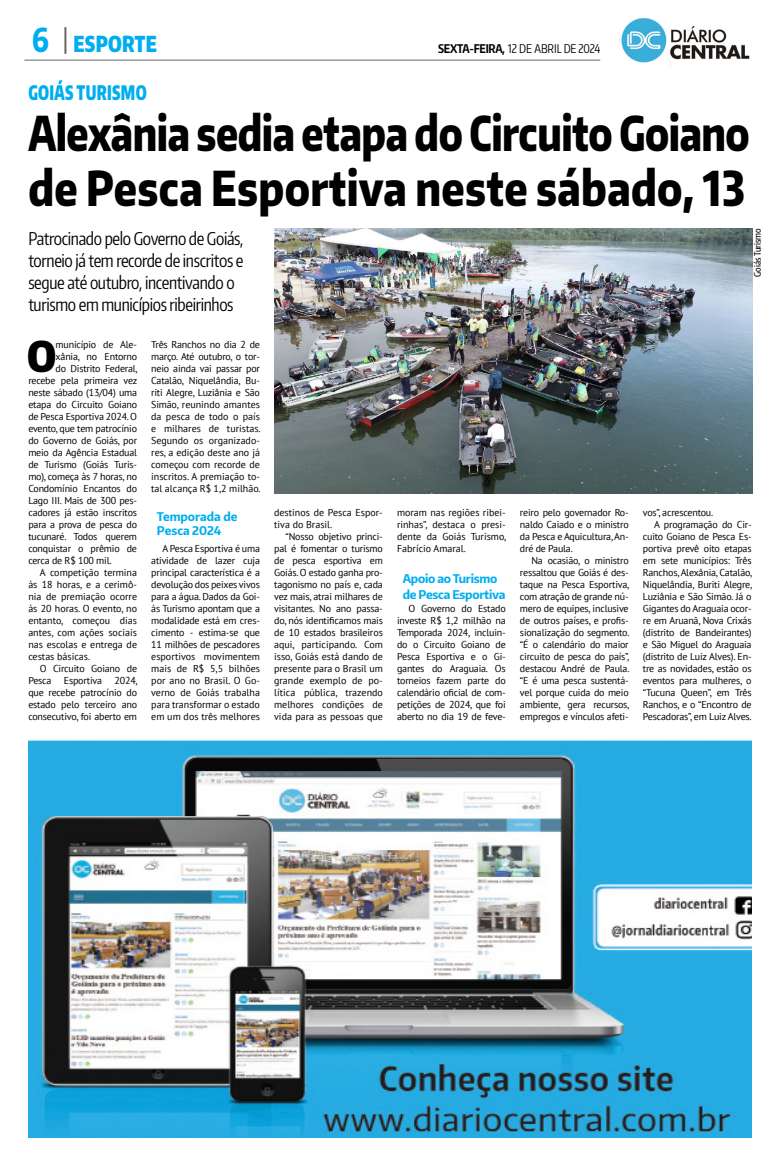
<style>
.page{position:relative;width:780px;height:1163px;background:#fff}
.page>*{position:absolute;margin:0;border:0;box-sizing:border-box;transform-origin:0 0}
.t1{font:800 48px/55px "Encode Sans Narrow";letter-spacing:-.015em;color:#000;scale:.81 1}
.t2{font:900 42.4px "Encode Sans Compressed";color:#000}
.t3{font:900 22px "Encode Sans Compressed";letter-spacing:.01em;color:#00aeef;scale:.91 1}
.t4{font:900 20px "Encode Sans Compressed";letter-spacing:.02em;color:#00aeef;scale:.8 1}
.t5{font:17.5px/22px "Encode Sans Compressed";letter-spacing:-.02em;color:#000}
.t6{font:700 12px/16.4px "Encode Sans Narrow";letter-spacing:-.02em;color:#00aeef}
.t7{font:12px "Encode Sans Compressed";color:#000}
.t8{font:700 12px/14.4px "Encode Sans Narrow";color:#00aeef}
.t9{font:10px/12px "PT Sans";letter-spacing:-.02em;color:#000;text-align:justify}
.t10{font:10px "PT Sans";color:#000}
.t11{font:500 9px "Encode Sans Compressed";color:#000}
.s1{font-weight:800;font-size:33px}
.s2{font-weight:700}
</style>
<div class="page">
<img style="left:670px;top:26px;width:80px;height:34px">
<img style="left:619px;top:18px;width:48px;height:45px">
<hr style="left:24px;top:60px;width:576px;height:1px;background:#000">
<hr style="left:64px;top:27px;width:2px;height:27px;background:#000">
<img style="left:28px;top:740px;width:723px;height:397px">
<img style="left:274px;top:228px;width:478px;height:265px">
<p class="t3" style="left:32px;top:30px;width:139px"><span class="s1">6</span> ESPORTE</p>
<p class="t7" style="left:438px;top:41px;width:164px"><span class="s2">SEXTA-FEIRA,</span> 12 de abril DE 2024</p>
<p class="t4" style="left:28px;top:79px;width:149px">GOIÁS TURISMO</p>
<p class="t1" style="left:28px;top:104px;width:892px">Alexânia sedia etapa do Circuito Goiano de Pesca Esportiva neste sábado, 13</p>
<p class="t5" style="left:28px;top:227px;width:217px">Patrocinado pelo Governo de Goiás, torneio já tem recorde de inscritos e segue até outubro, incentivando o turismo em municípios ribeirinhos</p>
<p class="t11" style="left:751px;top:276px;width:50px;rotate:-90deg">Goiás Turismo</p>
<p class="t2" style="left:27px;top:328px;width:28px">O</p>
<p class="t9" style="left:56px;top:338px;width:83px">município de Ale-</p>
<p class="t9" style="left:56px;top:350px;width:83px">xânia, no Entorno</p>
<p class="t9" style="left:56px;top:362px;width:84px">do Distrito Federal,</p>
<p class="t9" style="left:28px;top:374px;width:110px">recebe pela primeira vez</p>
<p class="t9" style="left:28px;top:386px;width:110px">neste sábado (13/04) uma</p>
<p class="t9" style="left:28px;top:398px;width:110px">etapa do Circuito Goiano</p>
<p class="t9" style="left:28px;top:410px;width:110px">de Pesca Esportiva 2024. O</p>
<p class="t9" style="left:28px;top:422px;width:110px">evento, que tem patrocínio</p>
<p class="t9" style="left:28px;top:434px;width:110px">do Governo de Goiás, por</p>
<p class="t9" style="left:28px;top:446px;width:110px">meio da Agência Estadual</p>
<p class="t9" style="left:28px;top:458px;width:110px">de Turismo (Goiás Turis-</p>
<p class="t9" style="left:28px;top:470px;width:110px">mo), começa às 7 horas, no</p>
<p class="t9" style="left:28px;top:482px;width:110px">Condomínio Encantos do</p>
<p class="t9" style="left:28px;top:494px;width:110px">Lago III. Mais de 300 pes-</p>
<p class="t9" style="left:28px;top:506px;width:110px">cadores já estão inscritos</p>
<p class="t9" style="left:28px;top:518px;width:110px">para a prova de pesca do</p>
<p class="t9" style="left:28px;top:530px;width:110px">tucunaré. Todos querem</p>
<p class="t9" style="left:28px;top:542px;width:110px">conquistar o prêmio de</p>
<p class="t9" style="left:28px;top:554px;width:85px">cerca de R$ 100 mil.</p>
<p class="t10" style="left:40px;top:566px;width:99px">A competição termina</p>
<p class="t10" style="left:28px;top:578px;width:110px">às 18 horas, e a cerimô-</p>
<p class="t10" style="left:28px;top:590px;width:110px">nia de premiação ocorre</p>
<p class="t10" style="left:28px;top:602px;width:110px">às 20 horas. O evento, no</p>
<p class="t10" style="left:28px;top:614px;width:110px">entanto, começou dias</p>
<p class="t10" style="left:28px;top:626px;width:110px">antes, com ações sociais</p>
<p class="t10" style="left:28px;top:638px;width:110px">nas escolas e entrega de</p>
<p class="t10" style="left:28px;top:650px;width:63px">cestas básicas.</p>
<p class="t9" style="left:40px;top:662px;width:99px">O Circuito Goiano de</p>
<p class="t9" style="left:28px;top:674px;width:111px">Pesca Esportiva 2024,</p>
<p class="t9" style="left:28px;top:686px;width:110px">que recebe patrocínio do</p>
<p class="t9" style="left:28px;top:698px;width:110px">estado pelo terceiro ano</p>
<p class="t9" style="left:28px;top:710px;width:110px">consecutivo, foi aberto em</p>
<p class="t9" style="left:151px;top:338px;width:111px">Três Ranchos no dia 2 de março. Até outubro, o tor&shy;neio ainda vai passar por Catalão, Niquelândia, Bu&shy;riti Alegre, Luziânia e São Simão, reunindo amantes da pesca de todo o país e milhares de turistas.<br>Segundo os organizado&shy;res, a edição deste ano já começou com recorde de inscritos. A premiação to&shy;tal alcança R$ 1,2 milhão.</p>
<p class="t8" style="left:157px;top:508px;width:82px">Temporada de<br>Pesca 2024</p>
<p class="t9" style="left:151px;top:542px;width:110px;text-indent:11px">A Pesca Esportiva é uma atividade de lazer cuja principal característica é a devolução dos peixes vivos para a água. Dados da Goi&shy;ás Turismo apontam que a modalidade está em cres&shy;cimento - estima-se que 11 milhões de pescadores esportivos movimentem mais de R$ 5,5 bilhões por ano no Brasil. O Go&shy;verno de Goiás trabalha para transformar o estado em um dos três melhores</p>
<p class="t10" style="left:274px;top:506px;width:110px">destinos de Pesca Espor-</p>
<p class="t10" style="left:274px;top:518px;width:60px">tiva do Brasil.</p>
<p class="t9" style="left:285px;top:530px;width:99px">“Nosso objetivo princi-</p>
<p class="t9" style="left:274px;top:542px;width:110px">pal é fomentar o turismo</p>
<p class="t9" style="left:274px;top:554px;width:110px">de pesca esportiva em</p>
<p class="t9" style="left:274px;top:566px;width:110px">Goiás. O estado ganha pro-</p>
<p class="t9" style="left:274px;top:578px;width:110px">tagonismo no país e, cada</p>
<p class="t9" style="left:274px;top:590px;width:110px">vez mais, atrai milhares de</p>
<p class="t9" style="left:274px;top:602px;width:110px">visitantes. No ano passa-</p>
<p class="t9" style="left:274px;top:614px;width:110px">do, nós identificamos mais</p>
<p class="t9" style="left:274px;top:626px;width:110px">de 10 estados brasileiros</p>
<p class="t10" style="left:274px;top:638px;width:110px">aqui, participando. Com</p>
<p class="t10" style="left:274px;top:650px;width:110px">isso, Goiás está dando de</p>
<p class="t10" style="left:274px;top:662px;width:110px">presente para o Brasil um</p>
<p class="t10" style="left:274px;top:674px;width:110px">grande exemplo de po-</p>
<p class="t10" style="left:274px;top:686px;width:110px">lítica pública, trazendo</p>
<p class="t10" style="left:274px;top:698px;width:110px">melhores condições de</p>
<p class="t10" style="left:274px;top:710px;width:110px">vida para as pessoas que</p>
<p class="t9" style="left:397px;top:506px;width:111px">moram nas regiões ribei&shy;rinhas”, destaca o presi&shy;dente da Goiás Turismo, Fabrício Amaral.</p>
<p class="t6" style="left:403px;top:569px;width:104px">Apoio ao Turismo de Pesca Esportiva</p>
<p class="t9" style="left:397px;top:602px;width:110px;text-indent:11px">O Governo do Estado investe R$ 1,2 milhão na Temporada 2024, incluin&shy;do o Circuito Goiano de Pesca Esportiva e o Gi&shy;gantes do Araguaia. Os torneios fazem parte do calendário oficial de com&shy;petições de 2024, que foi aberto no dia 19 de feve-</p>
<p class="t9" style="left:520px;top:506px;width:110px">reiro pelo governador Ro-</p>
<p class="t9" style="left:520px;top:518px;width:110px">naldo Caiado e o ministro</p>
<p class="t9" style="left:520px;top:530px;width:110px">da Pesca e Aquicultura, An-</p>
<p class="t9" style="left:520px;top:542px;width:54px">dré de Paula.</p>
<p class="t9" style="left:531px;top:554px;width:99px">Na ocasião, o ministro</p>
<p class="t9" style="left:520px;top:566px;width:110px">ressaltou que Goiás é des-</p>
<p class="t9" style="left:520px;top:578px;width:111px">taque na Pesca Esportiva,</p>
<p class="t9" style="left:520px;top:590px;width:110px">com atração de grande nú-</p>
<p class="t9" style="left:520px;top:602px;width:110px">mero de equipes, inclusive</p>
<p class="t9" style="left:520px;top:614px;width:110px">de outros países, e profis-</p>
<p class="t9" style="left:520px;top:626px;width:111px">sionalização do segmento.</p>
<p class="t9" style="left:520px;top:638px;width:110px">“É o calendário do maior</p>
<p class="t9" style="left:520px;top:650px;width:111px">circuito de pesca do país”,</p>
<p class="t9" style="left:520px;top:662px;width:111px">destacou André de Paula.</p>
<p class="t9" style="left:520px;top:674px;width:110px">“E é uma pesca sustentá-</p>
<p class="t9" style="left:520px;top:686px;width:110px">vel porque cuida do meio</p>
<p class="t9" style="left:520px;top:698px;width:111px">ambiente, gera recursos,</p>
<p class="t9" style="left:520px;top:710px;width:110px">empregos e vínculos afeti-</p>
<p class="t9" style="left:643px;top:506px;width:72px">vos”, acrescentou.</p>
<p class="t9" style="left:654px;top:518px;width:99px">A programação do Cir-</p>
<p class="t9" style="left:643px;top:530px;width:110px">cuito Goiano de Pesca Es-</p>
<p class="t9" style="left:643px;top:542px;width:110px">portiva prevê oito etapas</p>
<p class="t9" style="left:643px;top:554px;width:110px">em sete municípios: Três</p>
<p class="t9" style="left:643px;top:566px;width:111px">Ranchos, Alexânia, Catalão,</p>
<p class="t9" style="left:643px;top:578px;width:111px">Niquelândia, Buriti Alegre,</p>
<p class="t9" style="left:643px;top:590px;width:110px">Luziânia e São Simão. Já o</p>
<p class="t9" style="left:643px;top:602px;width:110px">Gigantes do Araguaia ocor-</p>
<p class="t9" style="left:643px;top:614px;width:110px">re em Aruanã, Nova Crixás</p>
<p class="t9" style="left:643px;top:626px;width:110px">(distrito de Bandeirantes)</p>
<p class="t9" style="left:643px;top:638px;width:110px">e São Miguel do Araguaia</p>
<p class="t9" style="left:643px;top:650px;width:110px">(distrito de Luiz Alves). En-</p>
<p class="t9" style="left:643px;top:662px;width:110px">tre as novidades, estão os</p>
<p class="t9" style="left:643px;top:674px;width:110px">eventos para mulheres, o</p>
<p class="t9" style="left:643px;top:686px;width:110px">“Tucuna Queen”, em Três</p>
<p class="t9" style="left:643px;top:698px;width:110px">Ranchos, e o “Encontro de</p>
<p class="t9" style="left:643px;top:710px;width:110px">Pescadoras”, em Luiz Alves.</p>
</div>
